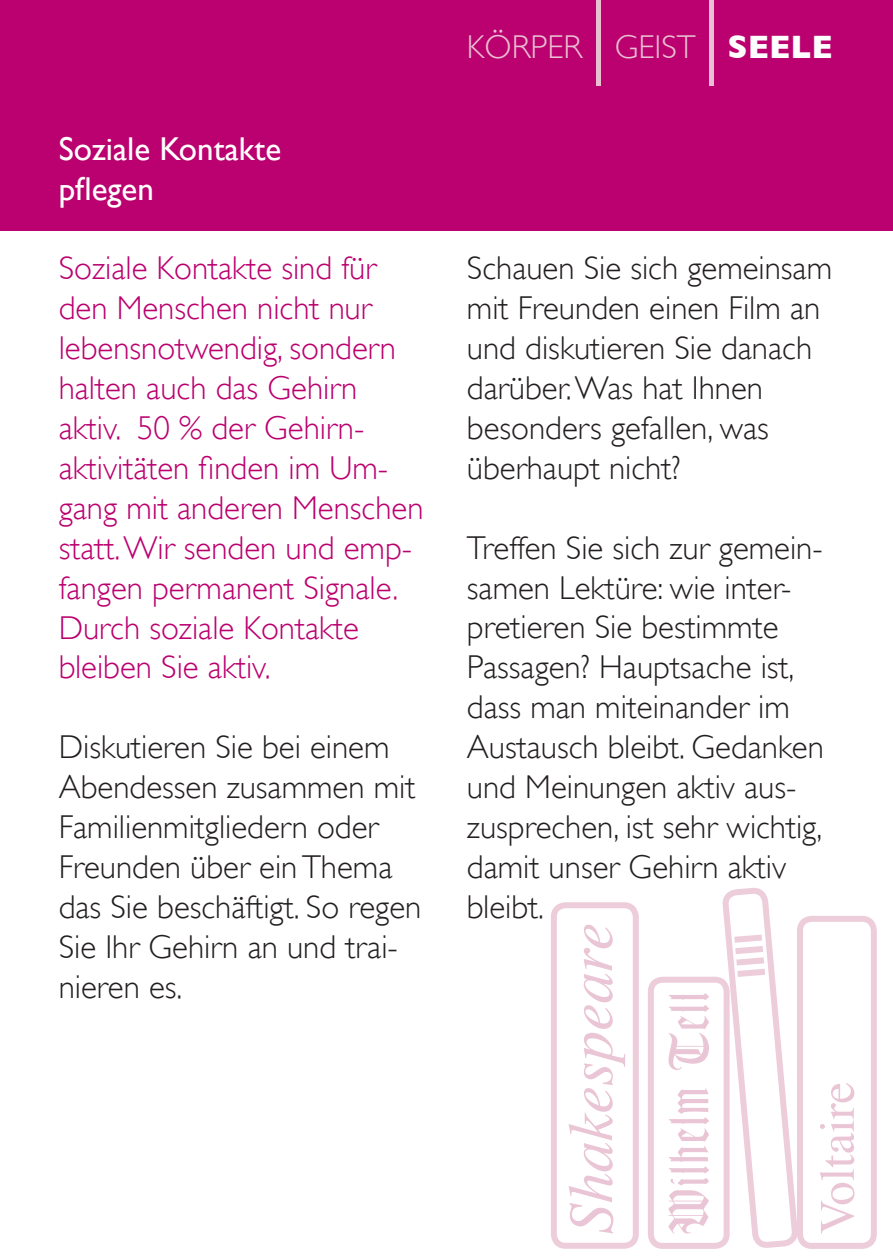
<style>
.page{position:relative;width:893px;height:1259px;background:#fff}
.page>*{position:absolute;margin:0;border:0;box-sizing:border-box;transform-origin:0 0}
.t1{font:120px "Gill Sans";color:#e8c0d1;scale:.5 1}
.t2{font:300 33px/39.9px "Gill Sans";color:#231f20}
.t3{font:300 33px/39.9px "Gill Sans";color:#bb016f}
.t4{font:33px/39.9px "Gill Sans";color:#fff}
.t5{font:300 33px "Gill Sans";color:#e8c0d1}
.t6{font:700 33px "Gill Sans";color:#fff}
</style>
<div class="page">
<div style="left:0;top:0;width:893px;height:230px;background:#bb016f"></div>
<div style="left:797px;top:916px;width:80px;height:332px;border:6px solid #edcdda;border-radius:12px"></div>
<div style="left:551px;top:902px;width:88px;height:346px;border:6px solid #edcdda;border-radius:12px"></div>
<div style="left:648px;top:976px;width:82px;height:272px;border:6px solid #edcdda;border-radius:12px"></div>
<svg style="left:820px;top:1083px;width:34px;height:150px"></svg>
<svg style="left:569px;top:924px;width:56px;height:309px"></svg>
<svg style="left:725px;top:888px;width:71px;height:360px"></svg>
<svg style="left:668px;top:993px;width:41px;height:240px"></svg>
<p class="t4" style="left:59px;top:128px;width:224px">Soziale Kontakte pflegen</p>
<p class="t3" style="left:59px;top:248px;width:366px">Soziale Kontakte sind für den Menschen nicht nur lebensnotwendig, sondern halten auch das Gehirn aktiv. 50 % der Gehirn&shy;aktivitäten finden im Um&shy;gang mit anderen Menschen statt. Wir senden und emp&shy;fangen permanent Signale.<br>Durch soziale Kontakte bleiben Sie aktiv.</p>
<p class="t2" style="left:59px;top:727px;width:364px">Diskutieren Sie bei einem<br>Abendessen zusammen mit<br>Familienmitgliedern oder<br>Freunden über ein Thema das Sie beschäftigt. So regen<br>Sie Ihr Gehirn an und trai&shy;nieren es.</p>
<p class="t5" style="left:467px;top:28px;width:117px">KÖRPER</p>
<h1 class="t1" style="left:591px;top:-53px;width:33px">|</h1>
<p class="t5" style="left:615px;top:28px;width:83px">GEIST</p>
<h1 class="t1" style="left:704px;top:-53px;width:33px">|</h1>
<p class="t6" style="left:727px;top:28px;width:107px">SEELE</p>
<p class="t2" style="left:467px;top:248px;width:367px">Schauen Sie sich gemeinsam mit Freunden einen Film an und diskutieren Sie danach darüber. Was hat Ihnen besonders gefallen, was überhaupt nicht?</p>
<p class="t2" style="left:467px;top:528px;width:358px">Treffen Sie sich zur gemein&shy;samen Lektüre: wie inter&shy;pretieren Sie bestimmte<br>Passagen? Hauptsache ist, dass man miteinander im<br>Austausch bleibt. Gedanken und Meinungen aktiv aus&shy;zusprechen, ist sehr wichtig, damit unser Gehirn aktiv bleibt.</p>
</div>
